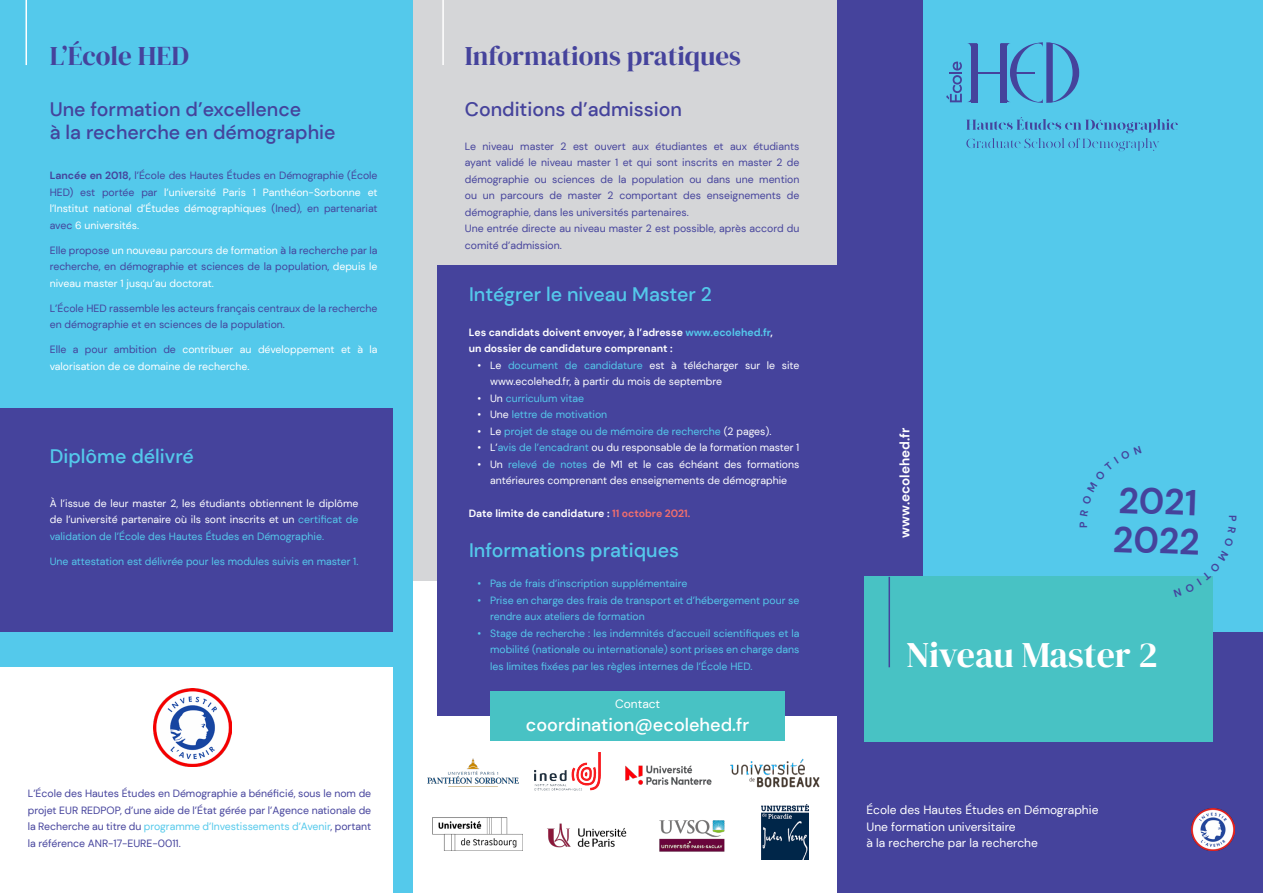
<style>
.page{position:relative;width:1263px;height:893px;background:#fff}
.page>*{position:absolute;margin:0;border:0;box-sizing:border-box;transform-origin:0 0}
.t1{font:36px "DM Serif Display";letter-spacing:-.005em;color:#fff}
.t2{font:700 36px "DM Sans";color:#45439c}
.t3{font:27px "DM Serif Display";color:#45439c}
.t4{font:500 19.5px/23.4px "DM Sans";color:#45439c}
.t5{font:500 19.5px "DM Sans";color:#54c9eb}
.t6{font:500 18px "DM Sans";color:#fff}
.t7{font:700 13.5px "DM Sans";color:#fff}
.t8{font:12px "DM Sans";color:#fff}
.t9{font:10.5px/16.5px "DM Sans";color:#45439c;text-align:justify}
.t10{font:10.5px/16.5px "DM Sans";color:#fff;text-align:justify}
.t11{font:10.5px/16.5px "DM Sans";color:#54c9eb}
.t12{font:700 10.5px "DM Sans";color:#fff}
.t13{font:700 10.5px "DM Sans";color:#45439c}
.s1{font-weight:700;color:#45439c}
.s2{color:#45439c}
.s3{color:#fff}
.s4{color:#54c9eb}
.s5{color:#f26e6d}
</style>
<div class="page">
<div style="left:413px;top:0;width:425px;height:581px;background:#d5d6d8"></div>
<div style="left:437px;top:265px;width:401px;height:451px;background:#45439c"></div>
<div style="left:838px;top:0;width:425px;height:893px;background:#45439c"></div>
<div style="left:924px;top:0;width:339px;height:632px;background:#54c9eb"></div>
<div style="left:864px;top:577px;width:349px;height:165px;background:#48c2c4"></div>
<div style="left:0;top:0;width:413px;height:893px;background:#54c9eb"></div>
<div style="left:0;top:408px;width:392px;height:224px;background:#45439c"></div>
<div style="left:0;top:668px;width:392px;height:225px;background:#fff"></div>
<hr style="left:888px;top:577px;width:2px;height:90px;background:#45439c">
<div style="left:971px;top:44px;width:6px;height:58px;background:#45439c"></div>
<svg style="left:967px;top:43px;width:10px;height:4px"></svg>
<svg style="left:966px;top:117px;width:212px;height:35px"></svg>
<svg style="left:1000px;top:42px;width:79px;height:61px"></svg>
<hr style="left:972px;top:72px;width:32px;height:2px;background:#45439c">
<svg style="left:946px;top:61px;width:25px;height:41px"></svg>
<img style="left:1192px;top:808px;width:42px;height:43px">
<img style="left:153px;top:689px;width:78px;height:78px">
<hr style="left:26px;top:0;width:1px;height:65px;background:#fff">
<hr style="left:442px;top:0;width:2px;height:65px;background:#fff">
<img style="left:428px;top:758px;width:90px;height:29px">
<img style="left:534px;top:752px;width:67px;height:39px">
<img style="left:625px;top:765px;width:87px;height:20px">
<img style="left:659px;top:820px;width:66px;height:32px">
<img style="left:761px;top:804px;width:48px;height:55px">
<img style="left:730px;top:758px;width:90px;height:30px">
<img style="left:432px;top:817px;width:91px;height:33px">
<img style="left:547px;top:823px;width:80px;height:25px">
<div style="left:490px;top:691px;width:295px;height:49px;background:#48c2c4"></div>
<svg style="left:1174px;top:576px;width:39px;height:1px"></svg>
<p class="t3" style="left:50px;top:40px;width:141px">L’École HED</p>
<p class="t3" style="left:465px;top:40px;width:277px">Informations pratiques</p>
<p class="t4" style="left:50px;top:97px;width:287px">Une formation d’excellence<br>à la recherche en démographie</p>
<p class="t4" style="left:465px;top:97px;width:219px">Conditions d’admission</p>
<p class="t9" style="left:465px;top:138px;width:336px">Le niveau master 2 est ouvert aux étudiantes et aux étudiants ayant validé le niveau master 1 et qui sont inscrits en master 2 de démographie ou sciences de la population ou dans une mention ou un parcours de master 2 comportant des enseignements de démographie, dans les universités partenaires.</p>
<p class="t9" style="left:465px;top:220px;width:336px">Une entrée directe au niveau master 2 est possible, après accord du comité d’admission.</p>
<p class="t10" style="left:50px;top:167px;width:329px"><span class="s1">Lancée en 2018,</span> <span class="s2">l’École des Hautes Études en Démographie (École HED) est portée par</span> l’université Paris 1 Panthéon-Sorbonne et l’Institut national d’Études démographiques <span class="s2">(Ined), en partenariat avec</span> 6 universités.</p>
<p class="t9" style="left:50px;top:242px;width:329px">Elle propose <span class="s3">un nouveau parcours de formation</span> à la recherche par la recherche, en démographie et sciences de la population, <span class="s3">depuis le niveau master 1 jusqu’au doctorat.</span></p>
<p class="t9" style="left:50px;top:300px;width:329px">L’École HED rassemble les acteurs français centraux de la recherche en démographie et en sciences de la population.</p>
<p class="t10" style="left:50px;top:341px;width:329px"><span class="s2">Elle a pour ambition de</span> contribuer au développement et à la valorisation de ce domaine de recherche.</p>
<p class="t5" style="left:469px;top:282px;width:244px">Intégrer le niveau Master 2</p>
<p class="t12" style="left:469px;top:325px;width:306px">Les candidats doivent envoyer, à l’adresse <span class="s4">www.ecolehed.fr</span>,</p>
<p class="t12" style="left:469px;top:342px;width:205px">un dossier de candidature comprenant :</p>
<p class="t10" style="left:490px;top:357px;width:311px;text-indent:-13px">• Le <span class="s4">document de candidature</span> est à télécharger sur le site www.ecolehed.fr, à partir du mois de septembre</p>
<p class="t11" style="left:477px;top:390px;width:108px"><span class="s3">• Un</span> curriculum vitae</p>
<p class="t11" style="left:477px;top:406px;width:131px"><span class="s3">• Une</span> lettre de motivation</p>
<p class="t11" style="left:477px;top:423px;width:296px"><span class="s3">• Le</span> projet de stage ou de mémoire de recherche <span class="s3">(2 pages).</span></p>
<p class="t10" style="left:477px;top:439px;width:324px">• L’<span class="s4">avis de l’encadrant</span> ou du responsable de la formation master 1</p>
<p class="t10" style="left:477px;top:456px;width:324px;text-align:center">• Un <span class="s4">relevé de notes</span> de M1 et le cas échéant des formations antérieures comprenant des enseignements de démographie</p>
<p class="t12" style="left:469px;top:507px;width:223px">Date limite de candidature : <span class="s5">11 octobre 2021.</span></p>
<p class="t5" style="left:50px;top:444px;width:146px">Diplôme délivré</p>
<p class="t10" style="left:50px;top:495px;width:310px">À l’issue de leur master 2, les étudiants obtiennent le diplôme de l’université partenaire où ils sont inscrits et un <span class="s4">certificat de validation de l’École des Hautes Études en Démographie.</span></p>
<p class="t11" style="left:50px;top:553px;width:310px">Une attestation est délivrée pour les modules suivis en master 1.</p>
<p class="t5" style="left:469px;top:538px;width:212px">Informations pratiques</p>
<p class="t11" style="left:477px;top:575px;width:212px">• Pas de frais d’inscription supplémentaire</p>
<p class="t11" style="left:490px;top:592px;width:311px;text-indent:-13px">• Prise en charge des frais de transport et d’hébergement pour se rendre aux ateliers de formation</p>
<p class="t11" style="left:490px;top:625px;width:311px;text-align:justify;text-indent:-13px">• Stage de recherche : les indemnités d’accueil scientifiques et la mobilité (nationale ou internationale) sont prises en charge dans les limites fixées par les règles internes de l’École HED.</p>
<p class="t8" style="left:615px;top:696px;width:47px">Contact</p>
<p class="t9" style="left:28px;top:785px;width:345px">L’École des Hautes Études en Démographie a bénéficié, sous le nom de projet EUR REDPOP, d’une aide de l’État gérée par l’Agence nationale de la Recherche au titre du <span class="s4">programme d’Investissements d’Avenir</span>, portant la référence ANR-17-EURE-0011.</p>
<p class="t6" style="left:526px;top:713px;width:225px">coordination@ecolehed.fr</p>
<p class="t7" style="left:896px;top:538px;width:111px;rotate:-90deg">www.ecolehed.fr</p>
<p class="t13" style="left:1077px;top:528px;width:8px;rotate:-90deg">P</p>
<p class="t2" style="left:1119px;top:478px;width:80px;rotate:2deg">2021</p>
<p class="t2" style="left:1114px;top:516px;width:88px;rotate:2deg">2022</p>
<p class="t1" style="left:906px;top:634px;width:253px">Niveau Master 2</p>
<p class="t8" style="left:866px;top:802px;width:233px">École des Hautes Études en Démographie</p>
<p class="t8" style="left:866px;top:819px;width:151px">Une formation universitaire</p>
<p class="t8" style="left:866px;top:835px;width:173px">à la recherche par la recherche</p>
</div>
